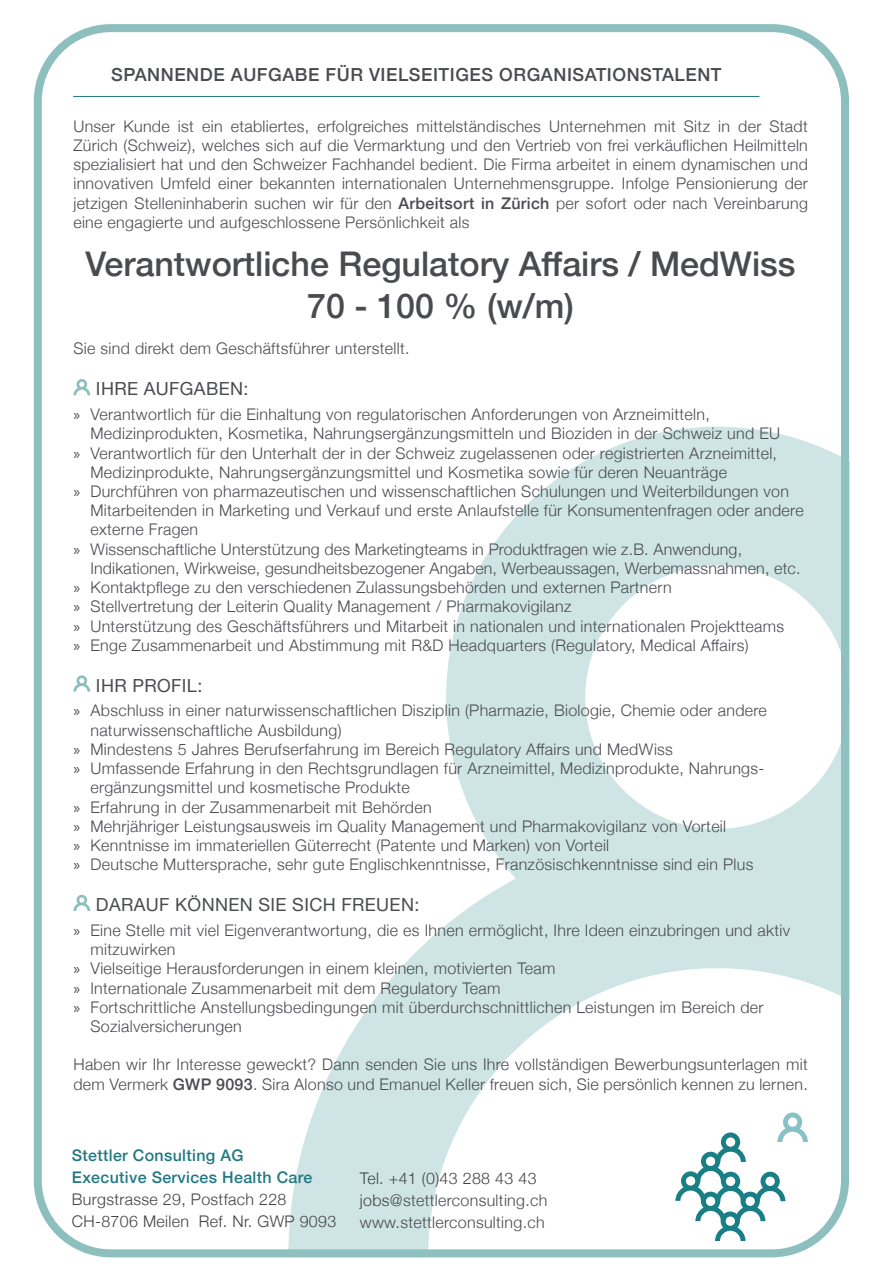
<style>
.page{position:relative;width:874px;height:1276px;background:#fff}
.page>*{position:absolute;margin:0;border:0;box-sizing:border-box;transform-origin:0 0}
.Jobtitel{font:500 34px/42px "Helvetica Neue";color:#4a4b50;text-align:center}
.Headline{font:500 18px "Helvetica Neue";letter-spacing:.03em;color:#4a4b50}
.Ihre_Aufgabe___Ihr_P{font:18px "Helvetica Neue";letter-spacing:.02em;color:#4a4b50}
.Fliesstext{font:300 16px/19.2px "Helvetica Neue";letter-spacing:.02em;color:#4a4b50}
.Fliesstext-2{font:500 16px/22px "Helvetica Neue";letter-spacing:.02em;color:#227983}
.Fliesstext-3{font:300 16px "Helvetica Neue";letter-spacing:.02em;color:#414243}
.s1{font-weight:500}
.s2{font-family:"Myriad Pro";font-weight:400}
.s3{font-weight:300;color:#414243}
.s4{color:#414243}
</style>
<div class="page">
<div style="left:34px;top:24px;width:814px;height:1232px;border:8px solid #8dbfbe;border-radius:73px"></div>
<svg style="left:288px;top:426px;width:560px;height:830px"></svg>
<hr style="left:73px;top:96px;width:686px;height:1px;background:#227983">
<svg style="left:675px;top:1112px;width:132px;height:128px"></svg>
<svg style="left:73px;top:379px;width:17px;height:16px"></svg>
<svg style="left:73px;top:675px;width:17px;height:16px"></svg>
<svg style="left:73px;top:894px;width:17px;height:16px"></svg>
<p class="Headline" style="left:111px;top:60px;width:611px">SPANNENDE AUFGABE FÜR VIELSEITIGES ORGANISATIONSTALENT</p>
<p class="Fliesstext" style="left:73px;top:115px;width:735px;text-align:justify">Unser Kunde ist ein etabliertes, erfolgreiches mittelständisches Unternehmen mit Sitz in der Stadt Zürich (Schweiz), welches sich auf die Vermarktung und den Vertrieb von frei verkäuflichen Heilmitteln spezialisiert hat und den Schweizer Fachhandel bedient. Die Firma arbeitet in einem dynamischen und innovativen Umfeld einer bekannten internationalen Unternehmensgruppe. Infolge Pensionierung der jetzigen Stelleninhaberin suchen wir für den <span class="s1">Arbeitsort in Zürich</span> per sofort oder nach Vereinbarung eine engagierte und aufgeschlossene Persönlichkeit als</p>
<p class="Jobtitel" style="left:86px;top:239px;width:711px">Verantwortliche Regulatory Affairs / MedWiss<br>70 - 100 % (w/m)</p>
<p class="Fliesstext" style="left:73px;top:338px;width:337px">Sie sind direkt dem Geschäftsführer unterstellt.</p>
<p class="Ihre_Aufgabe___Ihr_P" style="left:96px;top:376px;width:154px">IHRE AUFGABEN:</p>
<p class="Fliesstext" style="left:90px;top:403px;width:691px;text-indent:-17px"><span class="s2">»</span> Verantwortlich für die Einhaltung von regulatorischen Anforderungen von Arzneimitteln,<br>Medizinprodukten, Kosmetika, Nahrungsergänzungsmitteln und Bioziden in der Schweiz und EU</p>
<p class="Fliesstext" style="left:90px;top:442px;width:688px;text-indent:-17px"><span class="s2">»</span> Verantwortlich für den Unterhalt der in der Schweiz zugelassenen oder registrierten Arzneimittel,<br>Medizinprodukte, Nahrungsergänzungsmittel und Kosmetika sowie für deren Neuanträge</p>
<p class="Fliesstext" style="left:90px;top:480px;width:714px;text-indent:-17px"><span class="s2">»</span> Durchführen von pharmazeutischen und wissenschaftlichen Schulungen und Weiterbildungen von<br>Mitarbeitenden in Marketing und Verkauf und erste Anlaufstelle für Konsumentenfragen oder andere externe Fragen</p>
<p class="Fliesstext" style="left:90px;top:538px;width:711px;text-indent:-17px"><span class="s2">»</span> Wissenschaftliche Unterstützung des Marketingteams in Produktfragen wie z.B. Anwendung,<br>Indikationen, Wirkweise, gesundheitsbezogener Angaben, Werbeaussagen, Werbemassnahmen, etc.</p>
<p class="Fliesstext" style="left:73px;top:576px;width:599px"><span class="s2">»</span> Kontaktpflege zu den verschiedenen Zulassungsbehörden und externen Partnern</p>
<p class="Fliesstext" style="left:73px;top:595px;width:499px"><span class="s2">»</span> Stellvertretung der Leiterin Quality Management / Pharmakovigilanz</p>
<p class="Fliesstext" style="left:73px;top:615px;width:712px"><span class="s2">»</span> Unterstützung des Geschäftsführers und Mitarbeit in nationalen und internationalen Projektteams</p>
<p class="Fliesstext" style="left:73px;top:634px;width:676px"><span class="s2">»</span> Enge Zusammenarbeit und Abstimmung mit R&amp;D Headquarters (Regulatory, Medical Affairs)</p>
<p class="Ihre_Aufgabe___Ihr_P" style="left:96px;top:672px;width:108px">IHR PROFIL:</p>
<p class="Fliesstext" style="left:90px;top:699px;width:677px;text-indent:-17px"><span class="s2">»</span> Abschluss in einer naturwissenschaftlichen Disziplin (Pharmazie, Biologie, Chemie oder andere naturwissenschaftliche Ausbildung)</p>
<p class="Fliesstext" style="left:73px;top:738px;width:601px"><span class="s2">»</span> Mindestens 5 Jahres Berufserfahrung im Bereich Regulatory Affairs und MedWiss</p>
<p class="Fliesstext" style="left:90px;top:757px;width:675px;text-indent:-17px"><span class="s2">»</span> Umfassende Erfahrung in den Rechtsgrundlagen für Arzneimittel, Medizinprodukte, Nahrungs&shy;ergänzungsmittel und kosmetische Produkte</p>
<p class="Fliesstext" style="left:73px;top:795px;width:359px"><span class="s2">»</span> Erfahrung in der Zusammenarbeit mit Behörden</p>
<p class="Fliesstext" style="left:73px;top:815px;width:654px"><span class="s2">»</span> Mehrjähriger Leistungsausweis im Quality Management und Pharmakovigilanz von Vorteil</p>
<p class="Fliesstext" style="left:73px;top:834px;width:537px"><span class="s2">»</span> Kenntnisse im immateriellen Güterrecht (Patente und Marken) von Vorteil</p>
<p class="Fliesstext" style="left:73px;top:853px;width:681px"><span class="s2">»</span> Deutsche Muttersprache, sehr gute Englischkenntnisse, Französischkenntnisse sind ein Plus</p>
<p class="Ihre_Aufgabe___Ihr_P" style="left:96px;top:891px;width:325px">DARAUF KÖNNEN SIE SICH FREUEN:</p>
<p class="Fliesstext" style="left:90px;top:919px;width:701px;text-indent:-17px"><span class="s2">»</span> Eine Stelle mit viel Eigenverantwortung, die es Ihnen ermöglicht, Ihre Ideen einzubringen und aktiv mitzuwirken</p>
<p class="Fliesstext" style="left:73px;top:957px;width:483px"><span class="s2">»</span> Vielseitige Herausforderungen in einem kleinen, motivierten Team</p>
<p class="Fliesstext" style="left:73px;top:976px;width:428px"><span class="s2">»</span> Internationale Zusammenarbeit mit dem Regulatory Team</p>
<p class="Fliesstext" style="left:90px;top:996px;width:674px;text-indent:-17px"><span class="s2">»</span> Fortschrittliche Anstellungsbedingungen mit überdurchschnittlichen Leistungen im Bereich der<br>Sozialversicherungen</p>
<p class="Fliesstext" style="left:73px;top:1053px;width:735px">Haben wir Ihr Interesse geweckt? Dann senden Sie uns Ihre vollständigen Bewerbungsunterlagen mit dem Vermerk <span class="s1">GWP 9093</span>. Sira Alonso und Emanuel Keller freuen sich, Sie persönlich kennen zu lernen.</p>
<p class="Fliesstext-2" style="left:72px;top:1142px;width:173px">Stettler Consulting AG</p>
<p class="Fliesstext-2" style="left:72px;top:1164px;width:242px">Executive Services Health Care<br><span class="s3">Burgstrasse 29, Postfach 228</span></p>
<p class="Fliesstext-3" style="left:72px;top:1208px;width:266px">CH-8706 Meilen Ref. Nr. GWP 9093</p>
<p class="Fliesstext" style="left:360px;top:1165px;width:189px;line-height:22px"><span class="s4">Tel. +41 (0)43 288 43 43 jobs</span>@stettlerconsulting.ch www.stettlerconsulting.ch</p>
</div>
